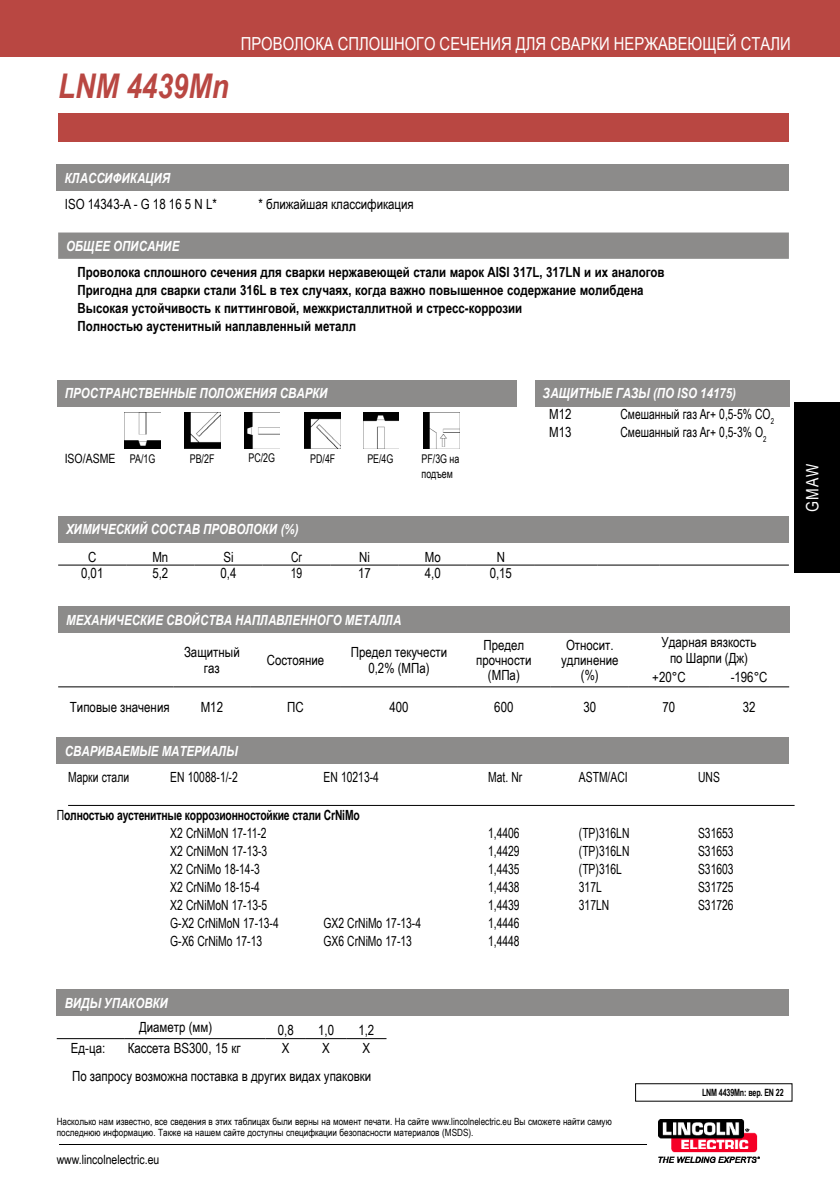
<style>
.page{position:relative;width:840px;height:1191px;background:#fff}
.page>*{position:absolute;margin:0;border:0;box-sizing:border-box;transform-origin:0 0}
.t1{font:italic 700 34px "Arial Narrow";color:#b94742}
.t2{font:18px "Arial Narrow";color:#fff}
.t3{font:17px "Arial Narrow";color:#fff}
.t4{font:14px/18px "Arial Narrow";color:#000;scale:.9 1}
.t5{font:14px/15.4px "Arial Narrow";color:#000;text-align:center}
.t6{font:700 14px/18px "Arial Narrow";color:#000}
.t7{font:italic 700 14px "Arial Narrow";color:#fff}
.t8{font:700 14px/18px "Arial Narrow";color:#000;scale:.9 1}
.t9{font:12.8px "Arial Narrow";color:#000}
.t10{font:12px/15.4px "Arial Narrow";color:#000;scale:.9 1}
.t11{font:10px/11.4px "Arial Narrow";color:#000}
.t12{font:700 10px "Arial Narrow";letter-spacing:-.02em;color:#000;scale:.87 1}
.s1{font-weight:400}
</style>
<div class="page">
<div style="left:0;top:0;width:839px;height:57px;background:#b94742"></div>
<img style="left:658px;top:1120px;width:101px;height:43px">
<hr style="left:59px;top:1144px;width:587px;height:1px;background:#000">
<div style="left:794px;top:403px;width:45px;height:170px;background:#000"></div>
<div style="left:58px;top:113px;width:730px;height:29px;background:#b94742"></div>
<svg style="left:58px;top:232px;width:730px;height:27px;background:#8e8d8d"></svg>
<div style="left:58px;top:516px;width:730px;height:26px;background:#8c8b8a"></div>
<hr style="left:58px;top:565px;width:68px;height:1px;background:#000">
<hr style="left:126px;top:565px;width:68px;height:1px;background:#000">
<hr style="left:194px;top:565px;width:68px;height:1px;background:#000">
<hr style="left:262px;top:565px;width:68px;height:1px;background:#000">
<hr style="left:330px;top:565px;width:68px;height:1px;background:#000">
<hr style="left:398px;top:565px;width:68px;height:1px;background:#000">
<hr style="left:466px;top:565px;width:68px;height:1px;background:#000">
<hr style="left:534px;top:565px;width:63px;height:1px;background:#000">
<hr style="left:597px;top:565px;width:62px;height:1px;background:#000">
<hr style="left:659px;top:565px;width:129px;height:1px;background:#000">
<div style="left:58px;top:607px;width:730px;height:26px;background:#8c8b8a"></div>
<hr style="left:58px;top:686px;width:115px;height:1px;background:#000">
<hr style="left:173px;top:686px;width:77px;height:1px;background:#000">
<hr style="left:250px;top:686px;width:91px;height:1px;background:#000">
<hr style="left:341px;top:686px;width:116px;height:1px;background:#000">
<hr style="left:457px;top:686px;width:93px;height:1px;background:#000">
<hr style="left:550px;top:686px;width:78px;height:1px;background:#000">
<hr style="left:628px;top:686px;width:80px;height:1px;background:#000">
<hr style="left:708px;top:686px;width:80px;height:1px;background:#000">
<div style="left:57px;top:989px;width:731px;height:26px;background:#8c8b8a"></div>
<hr style="left:57px;top:1038px;width:68px;height:1px;background:#000">
<hr style="left:125px;top:1038px;width:140px;height:1px;background:#000">
<hr style="left:265px;top:1038px;width:41px;height:1px;background:#000">
<hr style="left:306px;top:1038px;width:40px;height:1px;background:#000">
<hr style="left:346px;top:1038px;width:40px;height:1px;background:#000">
<div style="left:57px;top:737px;width:731px;height:26px;background:#8c8b8a"></div>
<hr style="left:68px;top:805px;width:726px;height:1px;background:#000">
<div style="left:57px;top:164px;width:731px;height:27px;background:#8c8b8a"></div>
<div style="left:534px;top:380px;width:254px;height:26px;background:#8c8b8a"></div>
<div style="left:57px;top:380px;width:459px;height:26px;background:#8c8b8a"></div>
<img style="left:184px;top:413px;width:36px;height:36px">
<img style="left:125px;top:413px;width:35px;height:36px">
<img style="left:423px;top:413px;width:36px;height:35px">
<img style="left:244px;top:413px;width:35px;height:35px">
<img style="left:363px;top:413px;width:36px;height:36px">
<img style="left:305px;top:413px;width:35px;height:35px">
<h1 class="t1" style="left:58px;top:61px;width:172px">LNM 4439Mn</h1>
<p class="t2" style="left:241px;top:31px;width:551px">Проволока сплош ного сечения для сварки нержавеющей стали</p>
<p class="t7" style="left:65px;top:167px;width:107px">Классификация</p>
<p class="t5" style="left:65px;top:196px;width:153px">ISO 14343-A - G 18 16 5 N L*</p>
<p class="t5" style="left:258px;top:196px;width:157px">* ближайшая классификация</p>
<p class="t7" style="left:66px;top:235px;width:115px">Общее описание</p>
<p class="t6" style="left:78px;top:262px;width:588px">Проволока сплошного сечения для сварки нержавеющей стали марок AISI 317L, 317LN и их аналогов Пригодна для сварки стали 316L в тех случаях, когда важно повышенное содержание молибдена Высокая устойчивость к питтинговой, межкристаллитной и стресс-коррозии<br>Полностью аустенитный наплавленный металл</p>
<p class="t7" style="left:65px;top:383px;width:264px">Пространственные положения сварки</p>
<p class="t9" style="left:65px;top:449px;width:52px">ISO/ASME</p>
<p class="t10" style="left:310px;top:450px;width:29px">PD/4F</p>
<p class="t10" style="left:367px;top:450px;width:30px">PE/4G</p>
<p class="t10" style="left:130px;top:450px;width:30px">PA/1G</p>
<p class="t10" style="left:190px;top:450px;width:29px">PB/2F</p>
<p class="t10" style="left:248px;top:450px;width:31px">PC/2G</p>
<p class="t10" style="left:421px;top:450px;width:44px">PF/3G на подъем</p>
<p class="t7" style="left:542px;top:383px;width:194px">Защитные газы (по ISO 14175)</p>
<p class="t5" style="left:548px;top:405px;width:24px;line-height:18px;text-align:left">M12<br>M13</p>
<p class="t4" style="left:620px;top:405px;width:172px">Смешанный газ Ar+ 0,5-5% CO<sub>2<br></sub>Смешанный газ Ar+ 0,5-3% O<sub>2</sub></p>
<p class="t7" style="left:66px;top:519px;width:234px">Химический состав проволоки (%)</p>
<p class="t5" style="left:88px;top:549px;width:10px">C</p>
<p class="t5" style="left:152px;top:549px;width:17px">Mn</p>
<p class="t5" style="left:223px;top:549px;width:12px">Si</p>
<p class="t4" style="left:291px;top:548px;width:14px">Cr</p>
<p class="t5" style="left:359px;top:549px;width:12px">Ni</p>
<p class="t5" style="left:424px;top:549px;width:17px">Mo</p>
<p class="t5" style="left:496px;top:549px;width:10px">N</p>
<p class="t5" style="left:81px;top:565px;width:24px">0,01</p>
<p class="t5" style="left:152px;top:565px;width:17px">5,2</p>
<p class="t5" style="left:220px;top:565px;width:17px">0,4</p>
<p class="t4" style="left:290px;top:563px;width:14px">19</p>
<p class="t5" style="left:358px;top:565px;width:14px">17</p>
<p class="t5" style="left:424px;top:565px;width:17px">4,0</p>
<p class="t5" style="left:489px;top:565px;width:24px">0,15</p>
<p class="t7" style="left:66px;top:609px;width:336px">Механические свойства наплавленного металла</p>
<p class="t5" style="left:184px;top:644px;width:57px">Защитный газ</p>
<p class="t5" style="left:267px;top:652px;width:59px">Состояние</p>
<p class="t5" style="left:350px;top:644px;width:98px">Предел текучести<br>0,2% (МПа)</p>
<p class="t5" style="left:476px;top:636px;width:57px">Предел прочности (МПа)</p>
<p class="t5" style="left:560px;top:636px;width:59px">Относит. удлинение (%)</p>
<p class="t5" style="left:661px;top:634px;width:96px">Ударная вязкость по Шарпи (Дж)</p>
<p class="t5" style="left:652px;top:668px;width:35px">+20°C</p>
<p class="t5" style="left:730px;top:668px;width:38px">-196°C</p>
<p class="t5" style="left:70px;top:698px;width:101px">Типовые значения</p>
<p class="t5" style="left:201px;top:698px;width:24px">M12</p>
<p class="t5" style="left:287px;top:698px;width:18px">ПС</p>
<p class="t5" style="left:389px;top:698px;width:21px">400</p>
<p class="t5" style="left:494px;top:698px;width:21px">600</p>
<p class="t5" style="left:583px;top:698px;width:14px">30</p>
<p class="t5" style="left:662px;top:698px;width:14px">70</p>
<p class="t5" style="left:742px;top:698px;width:14px">32</p>
<p class="t7" style="left:65px;top:740px;width:174px">Свариваемые материалы</p>
<p class="t4" style="left:68px;top:767px;width:69px">Марки стали</p>
<p class="t4" style="left:170px;top:767px;width:76px">EN 10088-1/-2</p>
<p class="t4" style="left:323px;top:767px;width:63px">EN 10213-4</p>
<p class="t4" style="left:488px;top:767px;width:39px">Mat. Nr</p>
<p class="t4" style="left:578px;top:767px;width:56px">ASTM/ACI</p>
<p class="t4" style="left:697px;top:767px;width:26px">UNS</p>
<p class="t8" style="left:170px;top:805px;width:212px;text-indent:-113px"><span class="s1">П</span>олностью аустенитные коррозионностойкие стали CrNiMo<br><span class="s1">X2 CrNiMoN 17-11-2</span></p>
<p class="t4" style="left:488px;top:824px;width:37px">1,4406</p>
<p class="t4" style="left:578px;top:824px;width:58px">(TP)316LN</p>
<p class="t4" style="left:697px;top:824px;width:41px">S31653</p>
<p class="t4" style="left:170px;top:842px;width:109px">X2 CrNiMoN 17-13-3</p>
<p class="t4" style="left:488px;top:842px;width:37px">1,4429</p>
<p class="t4" style="left:578px;top:842px;width:58px">(TP)316LN</p>
<p class="t4" style="left:697px;top:842px;width:41px">S31653</p>
<p class="t4" style="left:170px;top:860px;width:101px">X2 CrNiMo 18-14-3</p>
<p class="t4" style="left:488px;top:860px;width:37px">1,4435</p>
<p class="t4" style="left:578px;top:860px;width:49px">(TP)316L</p>
<p class="t4" style="left:697px;top:860px;width:41px">S31603</p>
<p class="t4" style="left:170px;top:878px;width:101px">X2 CrNiMo 18-15-4</p>
<p class="t4" style="left:488px;top:878px;width:37px">1,4438</p>
<p class="t4" style="left:578px;top:878px;width:27px">317L</p>
<p class="t4" style="left:697px;top:878px;width:41px">S31725</p>
<p class="t4" style="left:170px;top:896px;width:109px">X2 CrNiMoN 17-13-5</p>
<p class="t4" style="left:488px;top:896px;width:37px">1,4439</p>
<p class="t4" style="left:578px;top:896px;width:35px">317LN</p>
<p class="t4" style="left:697px;top:896px;width:41px">S31726</p>
<p class="t4" style="left:170px;top:914px;width:122px">G-X2 CrNiMoN 17-13-4</p>
<p class="t4" style="left:323px;top:914px;width:110px">GX2 CrNiMo 17-13-4</p>
<p class="t4" style="left:488px;top:914px;width:37px">1,4446</p>
<p class="t4" style="left:170px;top:932px;width:104px">G-X6 CrNiMo 17-13</p>
<p class="t4" style="left:323px;top:932px;width:100px">GX6 CrNiMo 17-13</p>
<p class="t4" style="left:487px;top:932px;width:37px">1,4448</p>
<p class="t7" style="left:65px;top:992px;width:105px">Виды упаковки</p>
<p class="t5" style="left:139px;top:1019px;width:75px">Диаметр (мм)</p>
<p class="t5" style="left:277px;top:1021px;width:17px">0,8</p>
<p class="t5" style="left:318px;top:1021px;width:17px">1,0</p>
<p class="t5" style="left:358px;top:1021px;width:17px">1,2</p>
<p class="t5" style="left:71px;top:1040px;width:36px">Ед-ца:</p>
<p class="t5" style="left:128px;top:1040px;width:114px">Кассета BS300, 15 кг</p>
<p class="t5" style="left:282px;top:1040px;width:9px">X</p>
<p class="t5" style="left:322px;top:1040px;width:9px">X</p>
<p class="t5" style="left:362px;top:1040px;width:9px">X</p>
<p class="t5" style="left:72px;top:1068px;width:300px">По запросу возможна поставка в других видах упаковки</p>
<p class="t11" style="left:57px;top:1114px;width:556px">Насколько нам известно, все сведения в этих таблицах были верны на момент печати. На сайте www.lincolnelectric.eu Вы сможете найти самую последнюю информацию. Также на нашем сайте доступны специфкации безопасности материалов (MSDS).</p>
<p class="t9" style="left:57px;top:1149px;width:104px">www.lincolnelectric.eu</p>
<p class="t12" style="left:701px;top:1085px;width:95px">LNM 4439Mn: вер. EN 22</p>
<p class="t3" style="left:799px;top:512px;width:50px;rotate:-90deg">GMAW</p>
</div>
